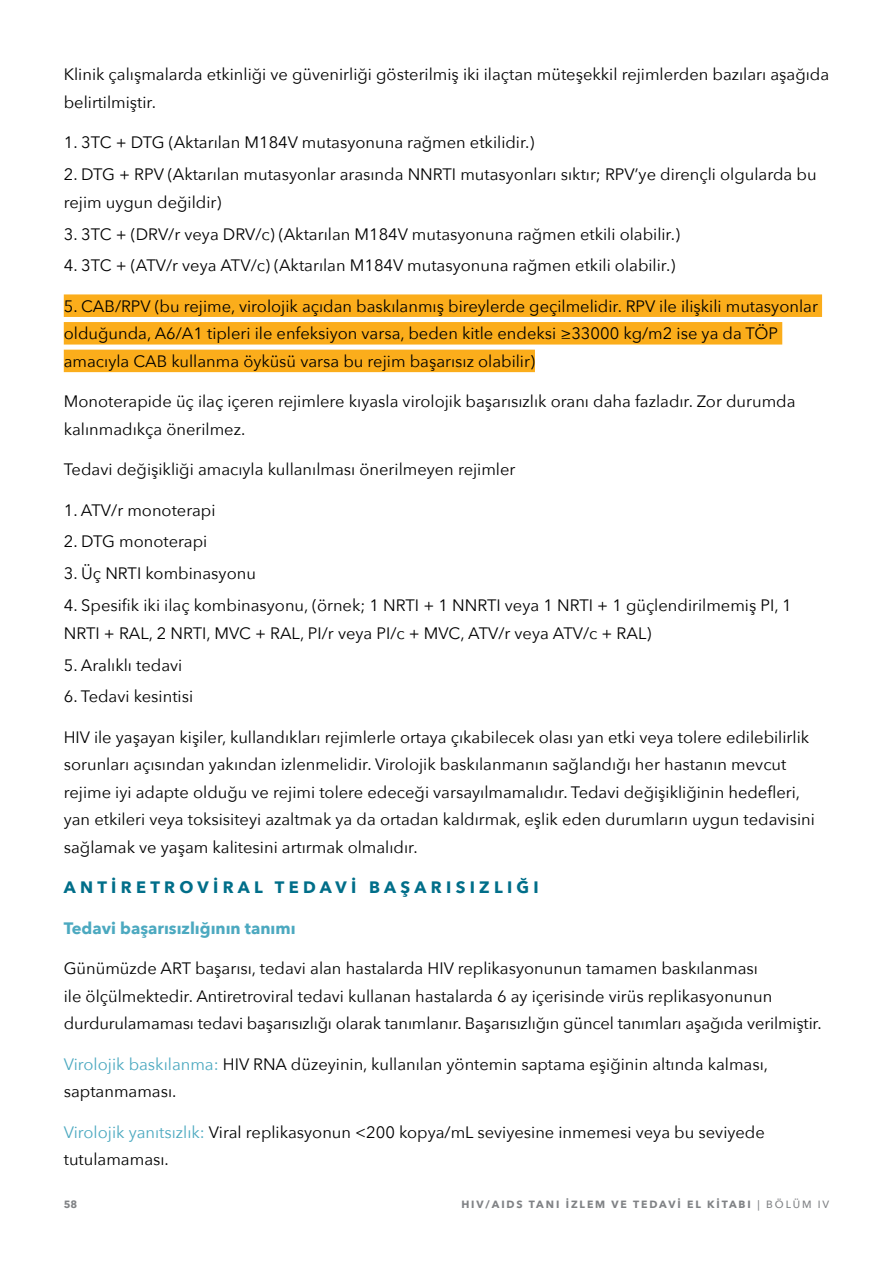
<style>
.page{position:relative;width:893px;height:1263px;background:#fff}
.page>*{position:absolute;margin:0;border:0;box-sizing:border-box;transform-origin:0 0}
.t1{font:16.5px/27.6px "Avenir Next";color:#000}
.t2{font:700 16.5px "Avenir Next";letter-spacing:.26em;color:#006e89}
.t3{font:700 16.5px "Avenir Next";color:#4ca9c0}
.t4{font:700 10.5px "Avenir Next";letter-spacing:.18em;color:#808285}
.s1{color:#4ca9c0}
.s2{font-weight:500}
</style>
<div class="page">
<div style="left:64px;top:294px;width:758px;height:23px;background:#fbad1b"></div>
<div style="left:64px;top:322px;width:718px;height:23px;background:#fbad1b"></div>
<div style="left:64px;top:350px;width:471px;height:22px;background:#fbad1b"></div>
<p class="t1" style="left:64px;top:60px;width:767px">Klinik çalışmalarda etkinliği ve güvenirliği gösterilmiş iki ilaçtan müteşekkil rejimlerden bazıları aşağıda belirtilmiştir.</p>
<p class="t1" style="left:64px;top:128px;width:472px">1. 3TC + DTG (Aktarılan M184V mutasyonuna rağmen etkilidir.)</p>
<p class="t1" style="left:64px;top:160px;width:754px">2. DTG + RPV (Aktarılan mutasyonlar arasında NNRTI mutasyonları sıktır; RPV’ye dirençli olgularda bu rejim uygun değildir)</p>
<p class="t1" style="left:64px;top:219px;width:618px">3. 3TC + (DRV/r veya DRV/c) (Aktarılan M184V mutasyonuna rağmen etkili olabilir.)</p>
<p class="t1" style="left:64px;top:251px;width:613px">4. 3TC + (ATV/r veya ATV/c) (Aktarılan M184V mutasyonuna rağmen etkili olabilir.)</p>
<p class="t1" style="left:64px;top:291px;width:756px">5. CAB/RPV (bu rejime, virolojik açıdan baskılanmış bireylerde geçilmelidir. RPV ile ilişkili mutasyonlar olduğunda, A6/A1 tipleri ile enfeksiyon varsa, beden kitle endeksi ≥33000 kg/m2 ise ya da TÖP amacıyla CAB kullanma öyküsü varsa bu rejim başarısız olabilir)</p>
<p class="t1" style="left:64px;top:387px;width:733px">Monoterapide üç ilaç içeren rejimlere kıyasla virolojik başarısızlık oranı daha fazladır. Zor durumda kalınmadıkça önerilmez.</p>
<p class="t1" style="left:64px;top:455px;width:453px">Tedavi değişikliği amacıyla kullanılması önerilmeyen rejimler</p>
<p class="t1" style="left:64px;top:495px;width:153px">1. ATV/r monoterapi</p>
<p class="t1" style="left:64px;top:527px;width:145px">2. DTG monoterapi</p>
<p class="t1" style="left:64px;top:559px;width:194px">3. Üç NRTI kombinasyonu</p>
<p class="t1" style="left:64px;top:591px;width:730px">4. Spesifik iki ilaç kombinasyonu, (örnek; 1 NRTI + 1 NNRTI veya 1 NRTI + 1 güçlendirilmemiş PI, 1<br>NRTI + RAL, 2 NRTI, MVC + RAL, PI/r veya PI/c + MVC, ATV/r veya ATV/c + RAL)</p>
<p class="t1" style="left:64px;top:650px;width:120px">5. Aralıklı tedavi</p>
<p class="t1" style="left:64px;top:682px;width:131px">6. Tedavi kesintisi</p>
<p class="t1" style="left:64px;top:722px;width:752px">HIV ile yaşayan kişiler, kullandıkları rejimlerle ortaya çıkabilecek olası yan etki veya tolere edilebilirlik sorunları açısından yakından izlenmelidir. Virolojik baskılanmanın sağlandığı her hastanın mevcut rejime iyi adapte olduğu ve rejimi tolere edeceği varsayılmamalıdır. Tedavi değişikliğinin hedefleri, yan etkileri veya toksisiteyi azaltmak ya da ortadan kaldırmak, eşlik eden durumların uygun tedavisini sağlamak ve yaşam kalitesini artırmak olmalıdır.</p>
<p class="t2" style="left:64px;top:873px;width:477px">ANTİRETROVİRAL TEDAVİ BAŞARISIZLIĞI</p>
<p class="t3" style="left:64px;top:914px;width:233px">Tedavi başarısızlığının tanımı</p>
<p class="t1" style="left:64px;top:954px;width:760px">Günümüzde ART başarısı, tedavi alan hastalarda HIV replikasyonunun tamamen baskılanması<br>ile ölçülmektedir. Antiretroviral tedavi kullanan hastalarda 6 ay içerisinde virüs replikasyonunun durdurulamaması tedavi başarısızlığı olarak tanımlanır. Başarısızlığın güncel tanımları aşağıda verilmiştir.</p>
<p class="t1" style="left:64px;top:1049px;width:706px"><span class="s1">Virolojik baskılanma:</span> HIV RNA düzeyinin, kullanılan yöntemin saptama eşiğinin altında kalması, saptanmaması.</p>
<p class="t1" style="left:64px;top:1117px;width:703px"><span class="s1">Virolojik yanıtsızlık:</span> Viral replikasyonun &lt;200 kopya/mL seviyesine inmemesi veya bu seviyede tutulamaması.</p>
<p class="t4" style="left:64px;top:1195px;width:15px">58</p>
<p class="t4" style="left:461px;top:1195px;width:369px">HIV/AIDS TANI İZLEM VE TEDAVİ EL KİTABI <span class="s2">| BÖLÜM IV</span></p>
</div>
